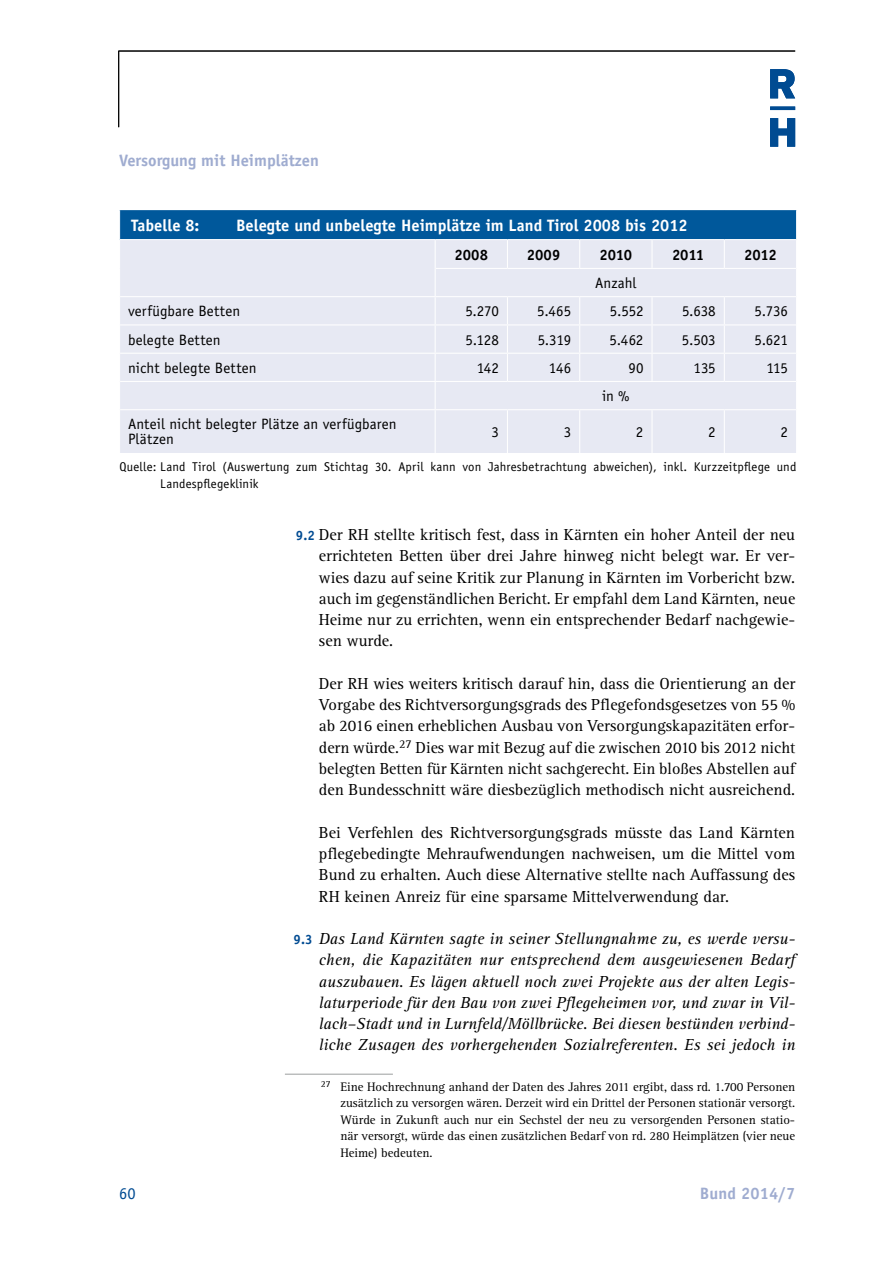
<style>
.page{position:relative;width:893px;height:1263px;background:#fff}
.page>*{position:absolute;margin:0;border:0;box-sizing:border-box;transform-origin:0 0}
.t1{font:16.5px/21.3px "Rotis Serif";color:#000;text-align:justify}
.t2{font:italic 16.5px/21.3px "Rotis Serif";color:#000;text-align:justify}
.t3{font:700 16.5px "Officina Sans";color:#fff}
.t4{font:700 16.5px "Officina Sans";color:#9facd0}
.t5{font:16.5px "Officina Sans";color:#004b92}
.t6{font:15px/15px "Officina Sans";letter-spacing:.005em;color:#000}
.t7{font:700 15px "Officina Sans";letter-spacing:-.005em;color:#000}
.t8{font:12.75px/16.5px "Rotis Serif";color:#000;text-align:justify}
.t9{font:12.75px/16.5px "Officina Sans";letter-spacing:.015em;color:#000}
.s1{font-family:"Officina Sans";font-weight:700;font-size:13.5px;color:#004b92}
.s2{font-family:"Officina Sans";font-weight:700;font-style:normal;font-size:13.5px;color:#004b92}
</style>
<div class="page">
<hr style="left:119px;top:51px;width:676px;height:1px;background:#000">
<hr style="left:118px;top:51px;width:1px;height:76px;background:#000">
<svg style="left:770px;top:69px;width:25px;height:78px"></svg>
<hr style="left:285px;top:1074px;width:108px;height:1px;background:#9c9e9f">
<div style="left:120px;top:210px;width:677px;height:30px;background:#00589b"></div>
<div style="left:120px;top:240px;width:676px;height:213px;background:#e7e9f3"></div>
<svg style="left:724px;top:240px;width:1px;height:28px"></svg>
<svg style="left:724px;top:297px;width:1px;height:84px"></svg>
<hr style="left:724px;top:410px;width:1px;height:43px;background:#fff">
<svg style="left:507px;top:240px;width:1px;height:28px"></svg>
<svg style="left:579px;top:240px;width:1px;height:28px"></svg>
<svg style="left:651px;top:240px;width:1px;height:28px"></svg>
<svg style="left:507px;top:297px;width:1px;height:84px"></svg>
<svg style="left:579px;top:297px;width:1px;height:84px"></svg>
<svg style="left:651px;top:297px;width:1px;height:84px"></svg>
<svg style="left:435px;top:240px;width:1px;height:169px"></svg>
<hr style="left:435px;top:410px;width:1px;height:43px;background:#fff">
<hr style="left:507px;top:410px;width:1px;height:43px;background:#fff">
<hr style="left:579px;top:410px;width:1px;height:43px;background:#fff">
<hr style="left:651px;top:410px;width:1px;height:43px;background:#fff">
<hr style="left:436px;top:268px;width:71px;height:1px;background:#fff">
<hr style="left:507px;top:268px;width:73px;height:1px;background:#fff">
<hr style="left:580px;top:268px;width:72px;height:1px;background:#fff">
<hr style="left:652px;top:268px;width:72px;height:1px;background:#fff">
<hr style="left:724px;top:268px;width:72px;height:1px;background:#fff">
<hr style="left:120px;top:296px;width:315px;height:1px;background:#fff">
<hr style="left:435px;top:296px;width:72px;height:1px;background:#fff">
<hr style="left:507px;top:296px;width:73px;height:1px;background:#fff">
<hr style="left:580px;top:296px;width:72px;height:1px;background:#fff">
<hr style="left:652px;top:296px;width:72px;height:1px;background:#fff">
<hr style="left:724px;top:296px;width:72px;height:1px;background:#fff">
<hr style="left:120px;top:324px;width:315px;height:1px;background:#fff">
<hr style="left:435px;top:324px;width:72px;height:1px;background:#fff">
<hr style="left:507px;top:324px;width:73px;height:1px;background:#fff">
<hr style="left:580px;top:324px;width:72px;height:1px;background:#fff">
<hr style="left:652px;top:324px;width:72px;height:1px;background:#fff">
<hr style="left:724px;top:324px;width:72px;height:1px;background:#fff">
<hr style="left:120px;top:353px;width:315px;height:1px;background:#fff">
<hr style="left:435px;top:353px;width:72px;height:1px;background:#fff">
<hr style="left:507px;top:353px;width:73px;height:1px;background:#fff">
<hr style="left:580px;top:353px;width:72px;height:1px;background:#fff">
<hr style="left:652px;top:353px;width:72px;height:1px;background:#fff">
<hr style="left:724px;top:353px;width:72px;height:1px;background:#fff">
<hr style="left:120px;top:381px;width:315px;height:1px;background:#fff">
<hr style="left:435px;top:381px;width:72px;height:1px;background:#fff">
<hr style="left:507px;top:381px;width:73px;height:1px;background:#fff">
<hr style="left:580px;top:381px;width:72px;height:1px;background:#fff">
<hr style="left:652px;top:381px;width:72px;height:1px;background:#fff">
<hr style="left:724px;top:381px;width:72px;height:1px;background:#fff">
<hr style="left:120px;top:409px;width:315px;height:1px;background:#fff">
<hr style="left:435px;top:409px;width:72px;height:1px;background:#fff">
<hr style="left:507px;top:409px;width:73px;height:1px;background:#fff">
<hr style="left:580px;top:409px;width:72px;height:1px;background:#fff">
<hr style="left:652px;top:409px;width:72px;height:1px;background:#fff">
<hr style="left:724px;top:409px;width:72px;height:1px;background:#fff">
<svg style="left:119px;top:210px;width:1px;height:29px"></svg>
<svg style="left:796px;top:210px;width:1px;height:29px"></svg>
<hr style="left:119px;top:239px;width:316px;height:1px;background:#fff">
<hr style="left:435px;top:239px;width:72px;height:1px;background:#fff">
<hr style="left:507px;top:239px;width:73px;height:1px;background:#fff">
<hr style="left:580px;top:239px;width:72px;height:1px;background:#fff">
<hr style="left:652px;top:239px;width:72px;height:1px;background:#fff">
<hr style="left:724px;top:239px;width:73px;height:1px;background:#fff">
<p class="t4" style="left:119px;top:150px;width:201px">Versorgung mit Heimplätzen</p>
<p class="t3" style="left:131px;top:215px;width:70px">Tabelle 8:</p>
<p class="t3" style="left:236px;top:215px;width:453px">Belegte und unbelegte Heimplätze im Land Tirol 2008 bis 2012</p>
<p class="t7" style="left:454px;top:245px;width:35px">2008</p>
<p class="t7" style="left:527px;top:245px;width:35px">2009</p>
<p class="t7" style="left:600px;top:245px;width:34px">2010</p>
<p class="t7" style="left:672px;top:245px;width:34px">2011</p>
<p class="t7" style="left:744px;top:245px;width:34px">2012</p>
<p class="t6" style="left:595px;top:276px;width:43px">Anzahl</p>
<p class="t6" style="left:128px;top:304px;width:114px">verfügbare Betten</p>
<p class="t6" style="left:465px;top:304px;width:35px">5.270</p>
<p class="t6" style="left:537px;top:304px;width:36px">5.465</p>
<p class="t6" style="left:610px;top:304px;width:35px">5.552</p>
<p class="t6" style="left:682px;top:304px;width:35px">5.638</p>
<p class="t6" style="left:755px;top:304px;width:35px">5.736</p>
<p class="t6" style="left:128px;top:332px;width:94px">belegte Betten</p>
<p class="t6" style="left:466px;top:332px;width:35px">5.128</p>
<p class="t6" style="left:538px;top:332px;width:35px">5.319</p>
<p class="t6" style="left:609px;top:332px;width:35px">5.462</p>
<p class="t6" style="left:682px;top:332px;width:35px">5.503</p>
<p class="t6" style="left:754px;top:332px;width:35px">5.621</p>
<p class="t6" style="left:128px;top:360px;width:130px">nicht belegte Betten</p>
<p class="t6" style="left:477px;top:360px;width:24px">142</p>
<p class="t6" style="left:549px;top:360px;width:24px">146</p>
<p class="t6" style="left:628px;top:360px;width:17px">90</p>
<p class="t6" style="left:694px;top:360px;width:24px">135</p>
<p class="t6" style="left:766px;top:360px;width:23px">115</p>
<p class="t6" style="left:602px;top:389px;width:29px">in %</p>
<p class="t6" style="left:128px;top:417px;width:270px">Anteil nicht belegter Plätze an verfügbaren<br>Plätzen</p>
<p class="t6" style="left:491px;top:424px;width:9px">3</p>
<p class="t6" style="left:564px;top:424px;width:9px">3</p>
<p class="t6" style="left:636px;top:424px;width:9px">2</p>
<p class="t6" style="left:708px;top:424px;width:9px">2</p>
<p class="t6" style="left:780px;top:424px;width:9px">2</p>
<p class="t9" style="left:160px;top:458px;width:638px;text-indent:-41px">Quelle: Land Tirol (Auswertung zum Stichtag 30. April kann von Jahresbetrachtung abweichen), inkl. Kurzzeitpflege und<br>Landespflegeklinik</p>
<p class="t1" style="left:319px;top:524px;width:478px;text-indent:-23px"><span class="s1">9.2</span> Der RH stellte kritisch fest, dass in Kärnten ein hoher Anteil der neu errichteten Betten über drei Jahre hinweg nicht belegt war. Er ver&shy;wies dazu auf seine Kritik zur Planung in Kärnten im Vorbericht bzw. auch im gegenständlichen Bericht. Er empfahl dem Land Kärnten, neue Heime nur zu errichten, wenn ein entsprechender Bedarf nachgewie&shy;sen wurde.</p>
<p class="t1" style="left:319px;top:673px;width:478px">Der RH wies weiters kritisch darauf hin, dass die Orientierung an der Vorgabe des Richtversorgungsgrads des Pflegefondsgesetzes von 55 % ab 2016 einen erheblichen Ausbau von Versorgungskapazitäten erfor&shy;dern würde.<sup>27</sup> Dies war mit Bezug auf die zwischen 2010 bis 2012 nicht belegten Betten für Kärnten nicht sachgerecht. Ein bloßes Abstellen auf den Bundesschnitt wäre diesbezüglich methodisch nicht ausreichend.</p>
<p class="t1" style="left:319px;top:822px;width:478px">Bei Verfehlen des Richtversorgungsgrads müsste das Land Kärnten pflegebedingte Mehraufwendungen nachweisen, um die Mittel vom Bund zu erhalten. Auch diese Alternative stellte nach Auffassung des RH keinen Anreiz für eine sparsame Mittelverwendung dar.</p>
<p class="t2" style="left:319px;top:928px;width:478px;text-indent:-25px"><span class="s2">9.3</span> Das Land Kärnten sagte in seiner Stellungnahme zu, es werde versu&shy;chen, die Kapazitäten nur entsprechend dem ausgewiesenen Bedarf auszubauen. Es lägen aktuell noch zwei Projekte aus der alten Legis&shy;laturperiode für den Bau von zwei Pflegeheimen vor, und zwar in Vil&shy;lach–Stadt und in Lurnfeld/Möllbrücke. Bei diesen bestünden verbind&shy;liche Zusagen des vorhergehenden Sozialreferenten. Es sei jedoch in</p>
<p class="t8" style="left:340px;top:1078px;width:456px;text-indent:-20px"><sup>27</sup> Eine Hochrechnung anhand der Daten des Jahres 2011 ergibt, dass rd. 1.700 Personen zusätzlich zu versorgen wären. Derzeit wird ein Drittel der Personen stationär versorgt.<br>Würde in Zukunft auch nur ein Sechstel der neu zu versorgenden Personen statio&shy;när versorgt, würde das einen zusätzlichen Bedarf von rd. 280 Heimplätzen (vier neue Heime) bedeuten.</p>
<p class="t5" style="left:119px;top:1184px;width:18px">60</p>
<p class="t4" style="left:700px;top:1183px;width:97px">Bund 2014/7</p>
</div>
